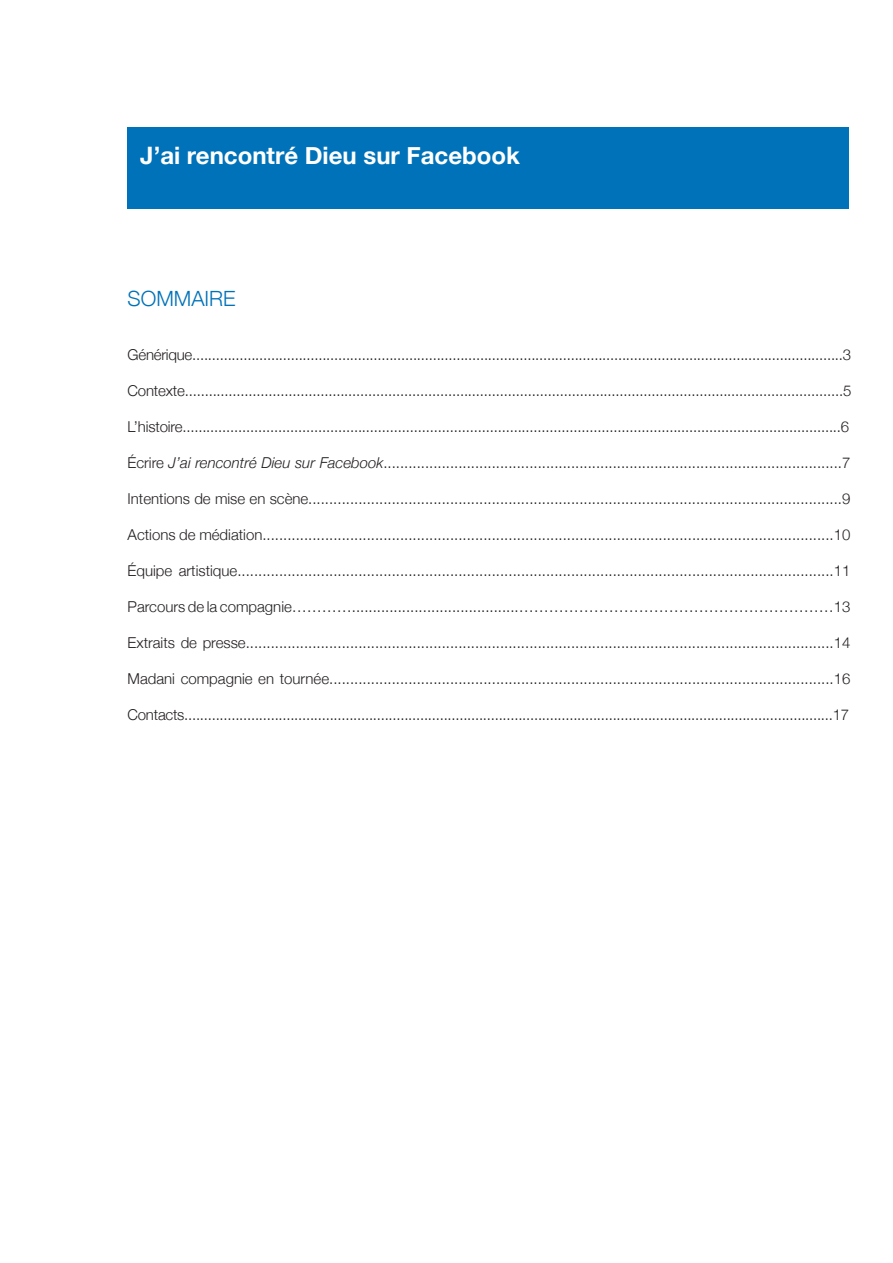
<style>
.page{position:relative;width:893px;height:1263px;background:#fff}
.page>*{position:absolute;margin:0;border:0;box-sizing:border-box;transform-origin:0 0}
.t1{font:700 24px "Helvetica Neue";color:#fff}
.t2{font:300 21px "Helvetica Neue";color:#0072b9}
.t3{font:300 15px "Helvetica Neue";color:#231f20}
.s1{font-style:italic}
</style>
<div class="page">
<div style="left:128px;top:128px;width:721px;height:81px;background:#0072b9"></div>
<h1 class="t1" style="left:140px;top:140px;width:381px">J’ai rencontré Dieu sur Facebook</h1>
<h2 class="t2" style="left:128px;top:286px;width:110px">SOMMAIRE</h2>
<p class="t3" style="left:128px;top:346px;width:725px">Générique.....................................................................................................................................................................3</p>
<p class="t3" style="left:128px;top:382px;width:725px">Contexte.....................................................................................................................................................................5</p>
<p class="t3" style="left:128px;top:418px;width:723px">L’histoire.....................................................................................................................................................................6</p>
<p class="t3" style="left:128px;top:454px;width:724px">Écrire <span class="s1">J’ai rencontré Dieu sur Facebook</span>..............................................................................................................7</p>
<p class="t3" style="left:128px;top:490px;width:724px">Intentions de mise en scène................................................................................................................................9</p>
<p class="t3" style="left:128px;top:526px;width:724px">Actions de médiation.........................................................................................................................................10</p>
<p class="t3" style="left:128px;top:562px;width:724px">Équipe artistique...............................................................................................................................................11</p>
<p class="t3" style="left:128px;top:598px;width:724px">Parcours de la compagnie…………........................................………………………………………………………13</p>
<p class="t3" style="left:128px;top:634px;width:724px">Extraits de presse.............................................................................................................................................14</p>
<p class="t3" style="left:128px;top:670px;width:724px">Madani compagnie en tournée.........................................................................................................................16</p>
<p class="t3" style="left:128px;top:706px;width:723px">Contacts.....................................................................................................................................................................17</p>
</div>
